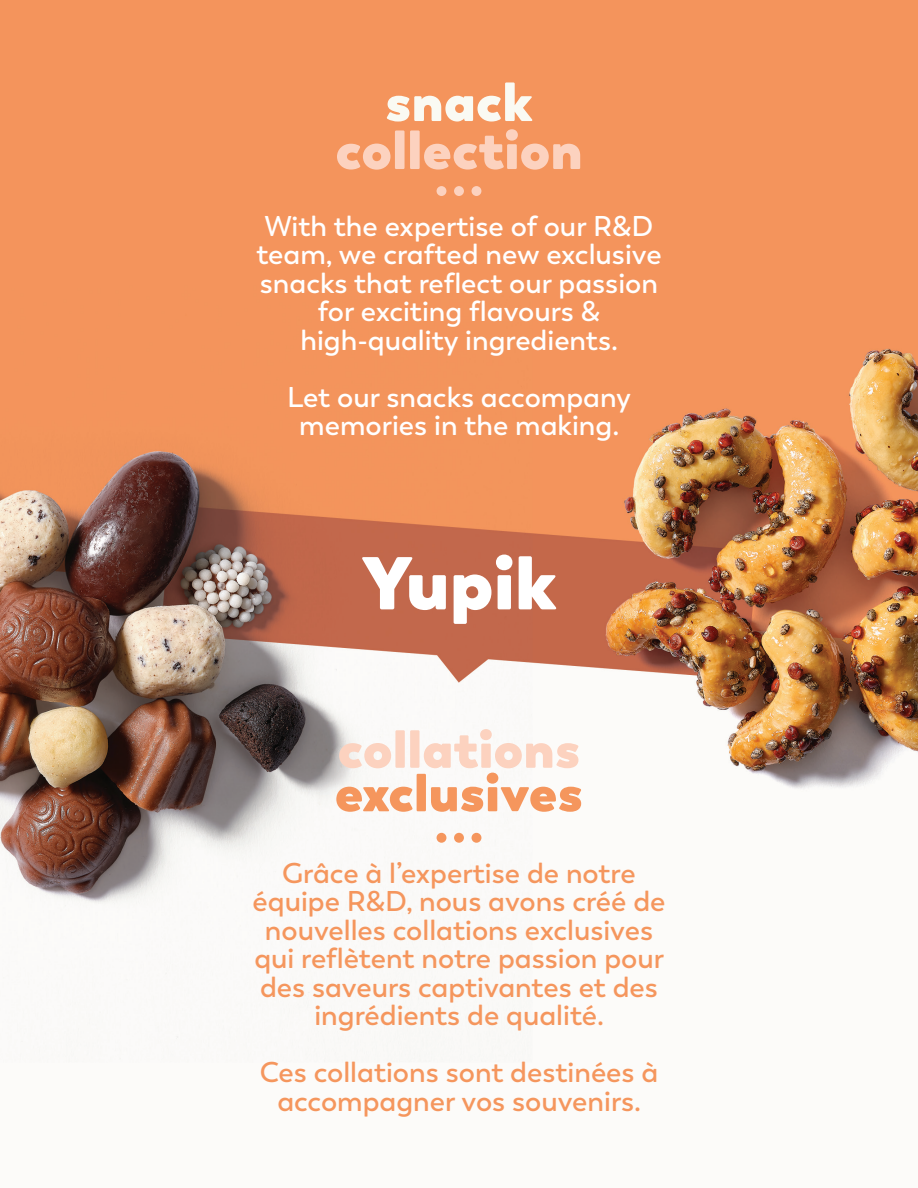
<style>
.page{position:relative;width:918px;height:1188px;background:#fff}
.page>*{position:absolute;margin:0;border:0;box-sizing:border-box;transform-origin:0 0}
.t1{font:800 74.4px "Boston";color:#fff}
.t2{font:800 54px "Boston";color:#fcd2bf}
.t3{font:800 54px "Boston";color:#fafaf3}
.t4{font:800 52.5px "Boston";color:#fcd2bf}
.t5{font:800 52.5px "Boston";color:#f5965d}
.t6{font:600 28.5px/28.5px "Boston";color:#f5965d;text-align:center}
.t7{font:600 28.5px/28.5px "Boston";color:#fff;text-align:center}
</style>
<div class="page">
<img style="left:0;top:0;width:918px;height:1062px">
<img style="left:917px;top:232px;width:1px;height:142px">
<img style="left:917px;top:562px;width:1px;height:143px">
<img style="left:917px;top:892px;width:1px;height:143px">
<div style="left:437px;top:186px;width:9px;height:10px;background:#fcd2bf;border-radius:50%"></div>
<div style="left:454px;top:186px;width:10px;height:10px;background:#fcd2bf;border-radius:50%"></div>
<div style="left:472px;top:186px;width:9px;height:10px;background:#fcd2bf;border-radius:50%"></div>
<div style="left:437px;top:833px;width:9px;height:10px;background:#f5965d;border-radius:50%"></div>
<div style="left:454px;top:833px;width:10px;height:10px;background:#f5965d;border-radius:50%"></div>
<div style="left:472px;top:833px;width:9px;height:10px;background:#f5965d;border-radius:50%"></div>
<h2 class="t3" style="left:385px;top:67px;width:149px">snack</h2>
<h2 class="t2" style="left:335px;top:115px;width:249px">collection</h2>
<p class="t7" style="left:256px;top:212px;width:407px">With the expertise of our R&amp;D team, we crafted new exclusive snacks that reflect our passion for exciting flavours &amp; high-quality ingredients.</p>
<p class="t7" style="left:287px;top:383px;width:345px">Let our snacks accompany memories in the making.</p>
<h1 class="t1" style="left:361px;top:535px;width:197px">Yupik</h1>
<h3 class="t4" style="left:338px;top:715px;width:244px">collations</h3>
<h3 class="t5" style="left:335px;top:759px;width:250px">exclusives</h3>
<p class="t6" style="left:253px;top:859px;width:414px">Grâce à l’expertise de notre équipe R&amp;D, nous avons créé de nouvelles collations exclusives qui reflètent notre passion pour des saveurs captivantes et des ingrédients de qualité.</p>
<p class="t6" style="left:260px;top:1058px;width:400px">Ces collations sont destinées à accompagner vos souvenirs.</p>
</div>
